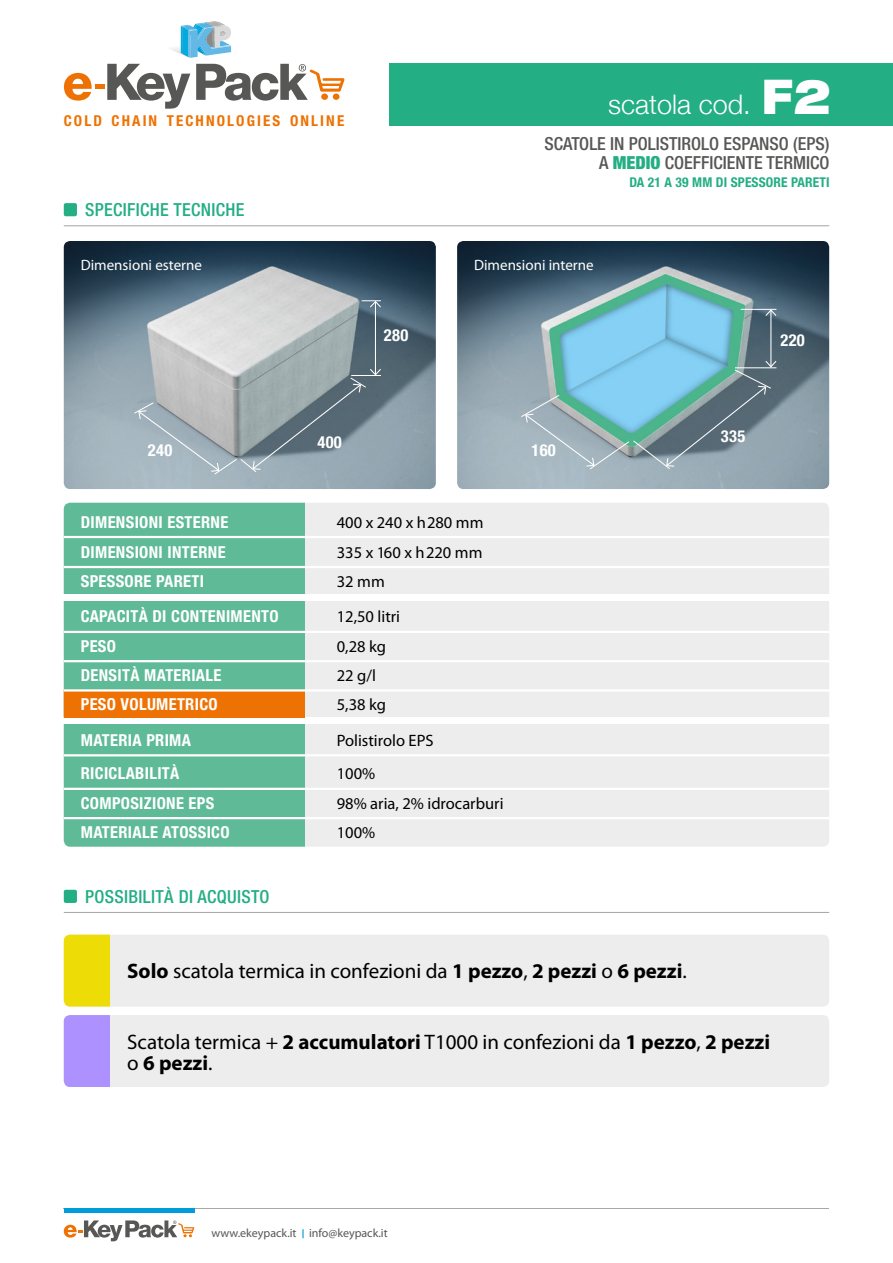
<style>
.page{position:relative;width:893px;height:1263px;background:#fff}
.page>*{position:absolute;margin:0;border:0;box-sizing:border-box;transform-origin:0 0}
.titoli{font:900 expanded 48px "Helvetica Neue";color:#fff;scale:.8 1}
.tabella{font:300 27px "Helvetica Neue";color:#fff}
.testo_indentato{font:21px/21px "Myriad Pro";color:#000}
.t1{font:500 condensed 18px "Helvetica Neue";color:#575756}
.titoli_2{font:500 condensed 18px "Helvetica Neue";letter-spacing:.02em;color:#23ae84}
.tabella-2{font:700 condensed 16.5px "Helvetica Neue";letter-spacing:.02em;color:#fff}
.tabella-3{font:16.5px "Myriad Pro";color:#000}
.sottotitolo{font:700 condensed 16.5px "Helvetica Neue";letter-spacing:.02em;color:#fff}
.testo_indentato-2{font:15px "Myriad Pro";color:#fff}
.tabella-4{font:700 condensed 15px "Helvetica Neue";letter-spacing:.14em;color:#ee7203}
.t2{font:700 condensed 13.5px "Helvetica Neue";letter-spacing:.01em;color:#23ae84}
.t3{font:12px "Myriad Pro";color:#575756}
.s1{font-weight:900;color:#23ae84}
.s2{font-weight:700}
.s3{font-weight:900;font-size:9px;color:#009cdc}
</style>
<div class="page">
<hr style="left:64px;top:1208px;width:765px;height:1px;background:#a8a8a7">
<div style="left:64px;top:1208px;width:130px;height:5px;background:#009cdc"></div>
<svg style="left:64px;top:1220px;width:131px;height:21px"></svg>
<div style="left:64px;top:503px;width:765px;height:344px;background:#ededed;border-radius:6px"></div>
<div style="left:64px;top:503px;width:241px;height:344px;background:#5eba97"></div>
<div style="left:62px;top:594px;width:801px;height:6px;background:#fff"></div>
<div style="left:62px;top:718px;width:801px;height:6px;background:#fff"></div>
<div style="left:64px;top:691px;width:241px;height:27px;background:#ee7203"></div>
<svg style="left:64px;top:64px;width:126px;height:45px"></svg>
<svg style="left:196px;top:64px;width:149px;height:37px"></svg>
<svg style="left:171px;top:21px;width:60px;height:37px"></svg>
<div style="left:389px;top:64px;width:504px;height:62px;background:#23ae84"></div>
<img style="left:64px;top:241px;width:372px;height:248px">
<img style="left:457px;top:241px;width:372px;height:248px">
<div style="left:64px;top:935px;width:765px;height:71px;background:#ededed;border-radius:6px"></div>
<div style="left:64px;top:1015px;width:765px;height:72px;background:#ededed;border-radius:6px"></div>
<div style="left:64px;top:935px;width:46px;height:71px;background:#eedc07"></div>
<div style="left:64px;top:1015px;width:46px;height:72px;background:#ad91ff"></div>
<hr style="left:64px;top:536px;width:765px;height:2px;background:#fff">
<hr style="left:64px;top:566px;width:765px;height:2px;background:#fff">
<hr style="left:64px;top:631px;width:765px;height:2px;background:#fff">
<hr style="left:64px;top:660px;width:765px;height:2px;background:#fff">
<hr style="left:64px;top:689px;width:765px;height:2px;background:#fff">
<hr style="left:64px;top:754px;width:765px;height:2px;background:#fff">
<hr style="left:64px;top:788px;width:765px;height:2px;background:#fff">
<hr style="left:64px;top:817px;width:765px;height:2px;background:#fff">
<div style="left:64px;top:203px;width:13px;height:13px;background:#23ae84;border-radius:2px"></div>
<hr style="left:64px;top:225px;width:765px;height:1px;background:#a8a8a7">
<div style="left:64px;top:890px;width:13px;height:13px;background:#23ae84;border-radius:2px"></div>
<hr style="left:64px;top:912px;width:765px;height:1px;background:#a8a8a7">
<hr style="left:741px;top:309px;width:35px;height:1px;background:#fff">
<hr style="left:375px;top:302px;width:1px;height:73px;background:#fff">
<svg style="left:362px;top:300px;width:20px;height:9px"></svg>
<hr style="left:770px;top:310px;width:1px;height:57px;background:#fff">
<svg style="left:764px;top:309px;width:13px;height:8px"></svg>
<svg style="left:133px;top:368px;width:249px;height:107px;background:#95a3a9"></svg>
<svg style="left:520px;top:360px;width:257px;height:110px;background:#82a9b5"></svg>
<p class="tabella-4" style="left:64px;top:112px;width:282px">COLD CHAIN TECHNOLOGIES ONLINE</p>
<p class="titoli_2" style="left:85px;top:199px;width:161px">SPECIFICHE TECNICHE</p>
<p class="tabella" style="left:608px;top:88px;width:144px">scatola cod.</p>
<p class="titoli" style="left:762px;top:66px;width:88px">F2</p>
<p class="t1" style="left:544px;top:132px;width:287px">SCATOLE IN POLISTIROLO ESPANSO (EPS)</p>
<p class="t1" style="left:599px;top:152px;width:232px">A <span class="s1">MEDIO</span> COEFFICIENTE TERMICO</p>
<p class="t2" style="left:629px;top:174px;width:202px">DA 21 A 39 MM DI SPESSORE PARETI</p>
<p class="testo_indentato-2" style="left:81px;top:256px;width:123px">Dimensioni esterne</p>
<p class="testo_indentato-2" style="left:474px;top:256px;width:121px">Dimensioni interne</p>
<p class="sottotitolo" style="left:384px;top:325px;width:26px">280</p>
<p class="sottotitolo" style="left:780px;top:330px;width:26px">220</p>
<p class="sottotitolo" style="left:317px;top:432px;width:26px">400</p>
<p class="sottotitolo" style="left:721px;top:426px;width:26px">335</p>
<p class="sottotitolo" style="left:148px;top:440px;width:26px">240</p>
<p class="sottotitolo" style="left:531px;top:440px;width:26px">160</p>
<p class="tabella-2" style="left:81px;top:512px;width:149px">DIMENSIONI ESTERNE</p>
<p class="tabella-3" style="left:337px;top:513px;width:148px">400 x 240 x h280 mm</p>
<p class="tabella-2" style="left:81px;top:542px;width:146px">DIMENSIONI INTERNE</p>
<p class="tabella-3" style="left:337px;top:543px;width:147px">335 x 160 x h220 mm</p>
<p class="tabella-2" style="left:81px;top:571px;width:125px">SPESSORE PARETI</p>
<p class="tabella-3" style="left:337px;top:572px;width:49px">32 mm</p>
<p class="tabella-2" style="left:81px;top:606px;width:199px">CAPACITÀ DI CONTENIMENTO</p>
<p class="tabella-3" style="left:337px;top:608px;width:65px">12,50 litri</p>
<p class="tabella-2" style="left:81px;top:636px;width:37px">PESO</p>
<p class="tabella-3" style="left:337px;top:637px;width:51px">0,28 kg</p>
<p class="tabella-2" style="left:81px;top:665px;width:142px">DENSITÀ MATERIALE</p>
<p class="tabella-3" style="left:337px;top:666px;width:41px">22 g/l</p>
<p class="tabella-2" style="left:81px;top:694px;width:138px">PESO VOLUMETRICO</p>
<p class="tabella-3" style="left:337px;top:696px;width:51px">5,38 kg</p>
<p class="tabella-2" style="left:81px;top:730px;width:112px">MATERIA PRIMA</p>
<p class="tabella-3" style="left:337px;top:731px;width:98px">Polistirolo EPS</p>
<p class="tabella-2" style="left:81px;top:763px;width:100px">RICICLABILITÀ</p>
<p class="tabella-3" style="left:337px;top:765px;width:40px">100%</p>
<p class="tabella-2" style="left:81px;top:793px;width:135px">COMPOSIZIONE EPS</p>
<p class="tabella-3" style="left:337px;top:794px;width:168px">98% aria, 2% idrocarburi</p>
<p class="tabella-2" style="left:81px;top:822px;width:150px">MATERIALE ATOSSICO</p>
<p class="tabella-3" style="left:337px;top:823px;width:40px">100%</p>
<p class="titoli_2" style="left:85px;top:886px;width:186px">POSSIBILITÀ DI ACQUISTO</p>
<p class="testo_indentato" style="left:127px;top:961px;width:561px"><span class="s2">Solo</span> scatola termica in confezioni da <span class="s2">1 pezzo</span>, <span class="s2">2 pezzi</span> o <span class="s2">6 pezzi</span>.</p>
<p class="testo_indentato" style="left:127px;top:1032px;width:644px">Scatola termica + <span class="s2">2 accumulatori</span> T1000 in confezioni da <span class="s2">1 pezzo</span>, <span class="s2">2 pezzi </span>o <span class="s2">6 pezzi</span>.</p>
<p class="t3" style="left:211px;top:1226px;width:178px">www.ekeypack.it <span class="s3">|</span> info@keypack.it</p>
</div>
